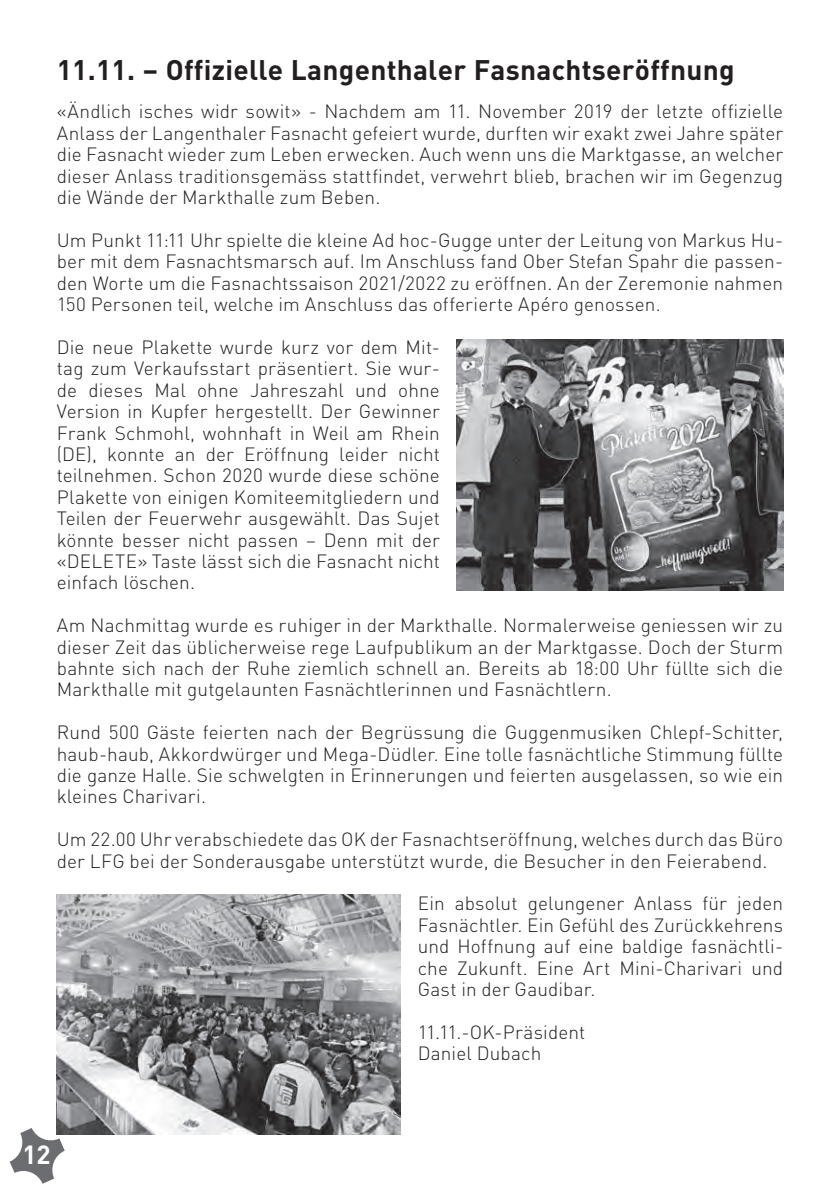
<style>
.page{position:relative;width:840px;height:1191px;background:#fff}
.page>*{position:absolute;margin:0;border:0;box-sizing:border-box;transform-origin:0 0}
.Titel{font:700 28px "DIN";letter-spacing:.01em;color:#231f20}
.t1{font:700 26px "DIN";color:#fff}
.GT{font:300 19px/21.4px "DIN";letter-spacing:.005em;color:#231f20;text-align:justify}
</style>
<div class="page">
<img style="left:57px;top:894px;width:343px;height:240px">
<img style="left:456px;top:339px;width:326px;height:252px">
<svg style="left:10px;top:1128px;width:55px;height:55px"></svg>
<p class="Titel" style="left:57px;top:52px;width:679px">11.11. – Offizielle Langenthaler Fasnachtseröffnung</p>
<p class="GT" style="left:57px;top:101px;width:727px">«Ändlich isches widr sowit» - Nachdem am 11. November 2019 der letzte offizielle Anlass der Langenthaler Fasnacht gefeiert wurde, durften wir exakt zwei Jahre später die Fasnacht wieder zum Leben erwecken. Auch wenn uns die Marktgasse, an welcher dieser Anlass traditionsgemäss stattfindet, verwehrt blieb, brachen wir im Gegenzug die Wände der Markthalle zum Beben.</p>
<p class="GT" style="left:57px;top:229px;width:727px">Um Punkt 11:11 Uhr spielte die kleine Ad hoc-Gugge unter der Leitung von Markus Hu&shy;ber mit dem Fasnachtsmarsch auf. Im Anschluss fand Ober Stefan Spahr die passen&shy;den Worte um die Fasnachtssaison 2021/2022 zu eröffnen. An der Zeremonie nahmen 150 Personen teil, welche im Anschluss das offerierte Apéro genossen.</p>
<p class="GT" style="left:57px;top:336px;width:384px">Die neue Plakette wurde kurz vor dem Mit&shy;tag zum Verkaufsstart präsentiert. Sie wur&shy;de dieses Mal ohne Jahreszahl und ohne Version in Kupfer hergestellt. Der Gewinner Frank Schmohl, wohnhaft in Weil am Rhein (DE), konnte an der Eröffnung leider nicht teilnehmen. Schon 2020 wurde diese schöne Plakette von einigen Komiteemitgliedern und Teilen der Feuerwehr ausgewählt. Das Sujet könnte besser nicht passen – Denn mit der «DELETE» Taste lässt sich die Fasnacht nicht einfach löschen.</p>
<p class="GT" style="left:57px;top:614px;width:727px">Am Nachmittag wurde es ruhiger in der Markthalle. Normalerweise geniessen wir zu dieser Zeit das üblicherweise rege Laufpublikum an der Marktgasse. Doch der Sturm bahnte sich nach der Ruhe ziemlich schnell an. Bereits ab 18:00 Uhr füllte sich die Markthalle mit gutgelaunten Fasnächtlerinnen und Fasnächtlern.</p>
<p class="GT" style="left:57px;top:721px;width:727px">Rund 500 Gäste feierten nach der Begrüssung die Guggenmusiken Chlepf-Schitter, haub-haub, Akkordwürger und Mega-Düdler. Eine tolle fasnächtliche Stimmung füllte die ganze Halle. Sie schwelgten in Erinnerungen und feierten ausgelassen, so wie ein kleines Charivari.</p>
<p class="GT" style="left:57px;top:828px;width:727px">Um 22.00 Uhr verabschiedete das OK der Fasnachtseröffnung, welches durch das Büro der LFG bei der Sonderausgabe unterstützt wurde, die Besucher in den Feierabend.</p>
<p class="GT" style="left:417px;top:892px;width:367px">Ein absolut gelungener Anlass für jeden Fasnächtler. Ein Gefühl des Zurückkehrens und Hoffnung auf eine baldige fasnächtli&shy;che Zukunft. Eine Art Mini-Charivari und Gast in der Gaudibar.</p>
<p class="GT" style="left:417px;top:1021px;width:169px">11.11.-OK-Präsident</p>
<p class="GT" style="left:417px;top:1042px;width:125px">Daniel Dubach</p>
<h2 class="t1" style="left:22px;top:1137px;width:30px">12</h2>
</div>
